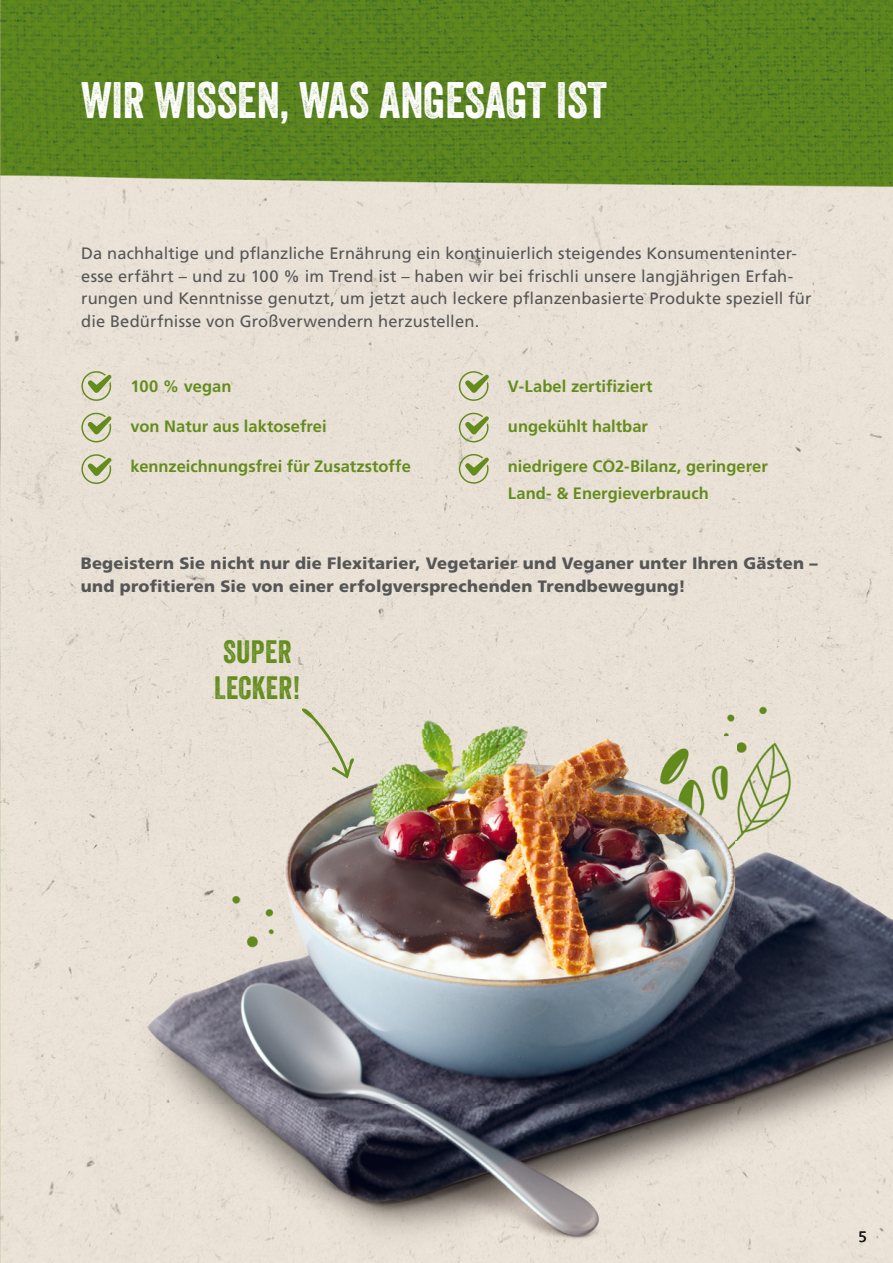
<style>
.page{position:relative;width:893px;height:1263px;background:#fff}
.page>*{position:absolute;margin:0;border:0;box-sizing:border-box;transform-origin:0 0}
.t1{font:49.65px "Veneer";color:#fff}
.t2{font:31.35px/36.3px "Veneer";letter-spacing:.01em;color:#648c1d}
.t3{font:16.5px/22.5px "Frutiger LT Std";letter-spacing:.01em;color:#565656}
.t4{font:700 16.5px/27px "Frutiger LT Std";color:#648c1d}
.t5{font:900 16.5px/22.5px "Frutiger LT Std";letter-spacing:.015em;color:#565656}
.t6{font:15px "Frutiger LT Com";color:#1a1a18}
</style>
<div class="page">
<img style="left:0;top:0;width:893px;height:1263px">
<svg style="left:81px;top:371px;width:30px;height:30px"></svg>
<svg style="left:459px;top:371px;width:30px;height:30px"></svg>
<svg style="left:81px;top:413px;width:30px;height:29px"></svg>
<svg style="left:459px;top:413px;width:30px;height:29px"></svg>
<svg style="left:81px;top:454px;width:30px;height:30px"></svg>
<svg style="left:459px;top:454px;width:30px;height:30px"></svg>
<svg style="left:302px;top:708px;width:52px;height:71px;background:#dbd8c4"></svg>
<h1 class="t1" style="left:81px;top:69px;width:527px">WIR WISSEN, WAS ANGESAGT IST</h1>
<p class="t3" style="left:81px;top:242px;width:732px">Da nachhaltige und pflanzliche Ernährung ein kontinuierlich steigendes Konsumenteninter&shy;esse erfährt – und zu 100 % im Trend ist – haben wir bei frischli unsere langjährigen Erfah&shy;rungen und Kenntnisse genutzt, um jetzt auch leckere pflanzenbasierte Produkte speziell für die Bedürfnisse von Großverwendern herzustellen.</p>
<p class="t4" style="left:131px;top:373px;width:102px">100 % vegan</p>
<p class="t4" style="left:131px;top:413px;width:198px">von Natur aus laktosefrei</p>
<p class="t4" style="left:131px;top:453px;width:282px">kennzeichnungsfrei für Zusatzstoffe</p>
<p class="t4" style="left:508px;top:373px;width:146px">V-Label zertifiziert</p>
<p class="t4" style="left:508px;top:413px;width:142px">ungekühlt haltbar</p>
<p class="t4" style="left:508px;top:453px;width:261px">niedrigere CO2-Bilanz, geringerer<br>Land- &amp; Energieverbrauch</p>
<p class="t5" style="left:81px;top:552px;width:738px">Begeistern Sie nicht nur die Flexitarier, Vegetarier und Veganer unter Ihren Gästen – und profitieren Sie von einer erfolgversprechenden Trendbewegung!</p>
<h2 class="t2" style="left:214px;top:633px;width:88px">SUPER<br>LECKER!</h2>
<p class="t6" style="left:858px;top:1228px;width:10px">5</p>
</div>
